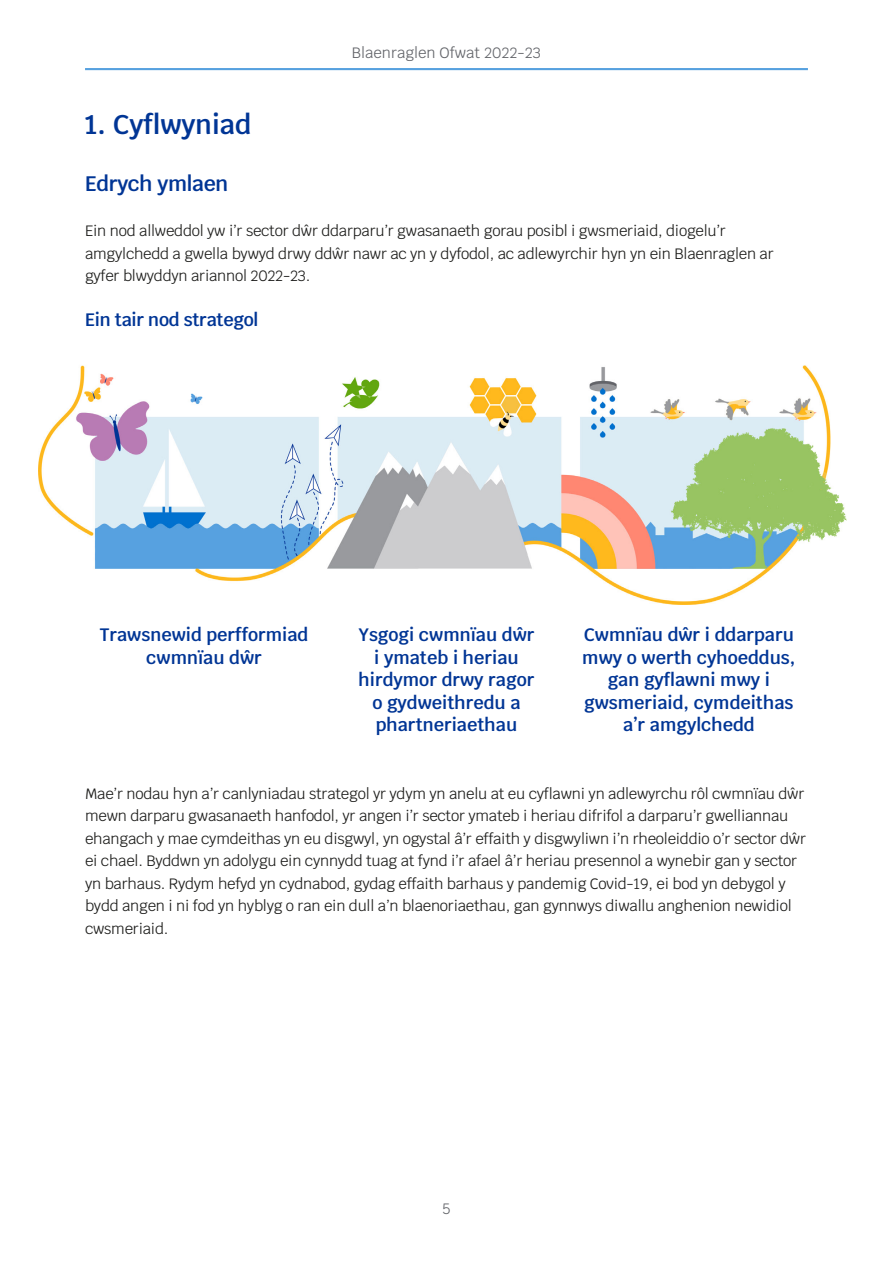
<style>
.page{position:relative;width:893px;height:1263px;background:#fff}
.page>*{position:absolute;margin:0;border:0;box-sizing:border-box;transform-origin:0 0}
.t1{font:600 27px "Krub";color:#003595}
.t2{font:600 21px "Krub";letter-spacing:-.015em;color:#003595}
.t3{font:600 18px/22.5px "Krub";color:#003595;text-align:center}
.t4{font:15px/22.5px "Krub";letter-spacing:-.015em;color:#1d1d1b}
.t5{font:15px "Krub";color:#63656a}
</style>
<div class="page">
<hr style="left:85px;top:68px;width:723px;height:2px;background:#57a1df">
<img style="left:38px;top:365px;width:808px;height:240px">
<p class="t1" style="left:85px;top:108px;width:168px">1. Cyflwyniad</p>
<p class="t5" style="left:352px;top:40px;width:191px">Blaenraglen Ofwat 2022-23</p>
<p class="t2" style="left:85px;top:172px;width:145px">Edrych ymlaen</p>
<p class="t4" style="left:85px;top:220px;width:690px">Ein nod allweddol yw i’r sector dŵr ddarparu’r gwasanaeth gorau posibl i gwsmeriaid, diogelu’r amgylchedd a gwella bywyd drwy ddŵr nawr ac yn y dyfodol, ac adlewyrchir hyn yn ein Blaenraglen ar gyfer blwyddyn ariannol 2022-23.</p>
<p class="t3" style="left:85px;top:309px;width:175px">Ein tair nod strategol</p>
<p class="t3" style="left:100px;top:624px;width:210px">Trawsnewid perfformiad cwmnïau dŵr</p>
<p class="t3" style="left:358px;top:624px;width:178px">Ysgogi cwmnïau dŵr i ymateb i heriau hirdymor drwy ragor o gydweithredu a phartneriaethau</p>
<p class="t3" style="left:582px;top:624px;width:215px">Cwmnïau dŵr i ddarparu mwy o werth cyhoeddus, gan gyflawni mwy i gwsmeriaid, cymdeithas a’r amgylchedd</p>
<p class="t4" style="left:85px;top:782px;width:722px">Mae’r nodau hyn a’r canlyniadau strategol yr ydym yn anelu at eu cyflawni yn adlewyrchu rôl cwmnïau dŵr mewn darparu gwasanaeth hanfodol, yr angen i’r sector ymateb i heriau difrifol a darparu’r gwelliannau ehangach y mae cymdeithas yn eu disgwyl, yn ogystal â’r effaith y disgwyliwn i’n rheoleiddio o’r sector dŵr ei chael. Byddwn yn adolygu ein cynnydd tuag at fynd i’r afael â’r heriau presennol a wynebir gan y sector yn barhaus. Rydym hefyd yn cydnabod, gydag effaith barhaus y pandemig Covid-19, ei bod yn debygol y bydd angen i ni fod yn hyblyg o ran ein dull a’n blaenoriaethau, gan gynnwys diwallu anghenion newidiol cwsmeriaid.</p>
<p class="t5" style="left:442px;top:1196px;width:10px">5</p>
</div>
